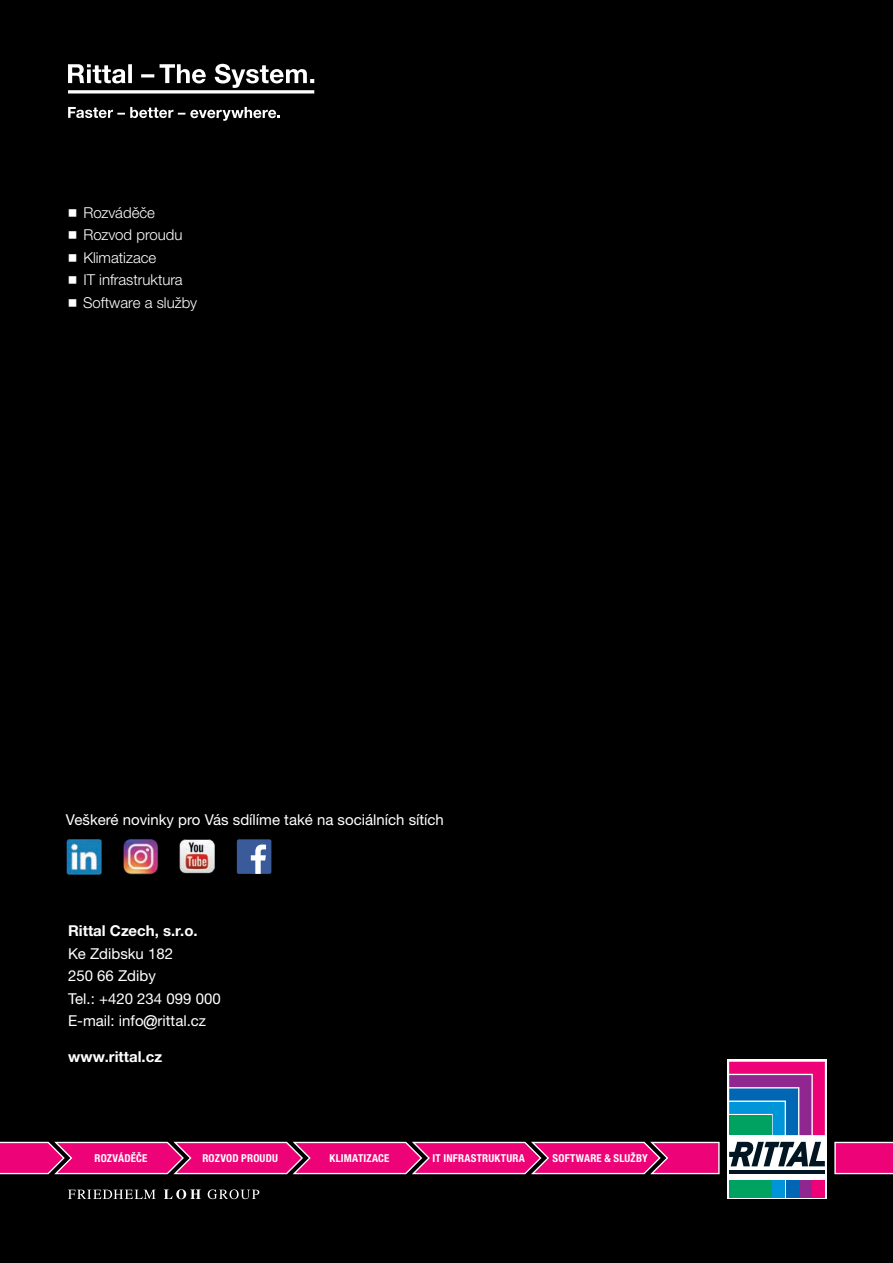
<style>
.page{position:relative;width:893px;height:1263px;background:#000}
.page>*{position:absolute;margin:0;border:0;box-sizing:border-box;transform-origin:0 0}
.t1{font:15px/22.5px "Neue Helvetica For Rittal";color:#fff}
.t2{font:300 15px/22.5px "Neue Helvetica For Rittal";color:#fff}
.t3{font:700 15px "Neue Helvetica For Rittal";color:#fff}
.t4{font:700 condensed 10.8px "Helvetica Neue";letter-spacing:.02em;color:#fff}
</style>
<div class="page">
<svg style="left:68px;top:1189px;width:191px;height:10px"></svg>
<svg style="left:834px;top:1142px;width:59px;height:32px;background:#ec1982"></svg>
<svg style="left:727px;top:1060px;width:100px;height:139px;background:#eeeef3"></svg>
<hr style="left:729px;top:1170px;width:96px;height:4px;background:#011622">
<svg style="left:729px;top:1142px;width:96px;height:24px;background:#6d7980"></svg>
<div style="left:729px;top:1180px;width:42px;height:17px;background:#00a261"></div>
<div style="left:773px;top:1180px;width:12px;height:17px;background:#0095d9"></div>
<div style="left:786px;top:1180px;width:12px;height:17px;background:#0166b3"></div>
<div style="left:799px;top:1180px;width:12px;height:17px;background:#90268f"></div>
<svg style="left:729px;top:1062px;width:96px;height:73px;background:#73569b"></svg>
<div style="left:813px;top:1180px;width:12px;height:17px;background:#ed0277"></div>
<svg style="left:0;top:1142px;width:720px;height:32px;background:#e31a7e"></svg>
<img style="left:123px;top:838px;width:36px;height:37px">
<svg style="left:68px;top:64px;width:246px;height:57px"></svg>
<img style="left:66px;top:839px;width:36px;height:36px">
<img style="left:179px;top:839px;width:35px;height:35px">
<div style="left:237px;top:839px;width:34px;height:35px;background:#3b5a9a;border-radius:2px"></div>
<svg style="left:251px;top:844px;width:15px;height:30px"></svg>
<p class="t2" style="left:69px;top:201px;width:130px">◾ Rozváděče<br>◾ Rozvod proudu<br>◾ Klimatizace<br>◾ IT infrastruktura<br>◾ Software a služby</p>
<p class="t1" style="left:66px;top:808px;width:380px">Veškeré novinky pro Vás sdílíme také na sociálních sítích</p>
<p class="t3" style="left:68px;top:922px;width:131px">Rittal Czech, s.r.o.</p>
<p class="t1" style="left:68px;top:942px;width:154px">Ke Zdibsku 182<br>250 66 Zdiby<br>Tel.: +420 234 099 000<br>E-mail: info@rittal.cz</p>
<p class="t3" style="left:68px;top:1047px;width:96px">www.rittal.cz</p>
<p class="t4" style="left:95px;top:1149px;width:54px">ROZVÁDECE</p>
<p class="t4" style="left:202px;top:1149px;width:77px">ROZVOD PROUDU</p>
<p class="t4" style="left:329px;top:1149px;width:62px">KLIMATIZACE</p>
<p class="t4" style="left:433px;top:1149px;width:94px">IT INFRASTRUKTURA</p>
<p class="t4" style="left:552px;top:1149px;width:97px">SOFTWARE &amp; SLUŽBY</p>
</div>
